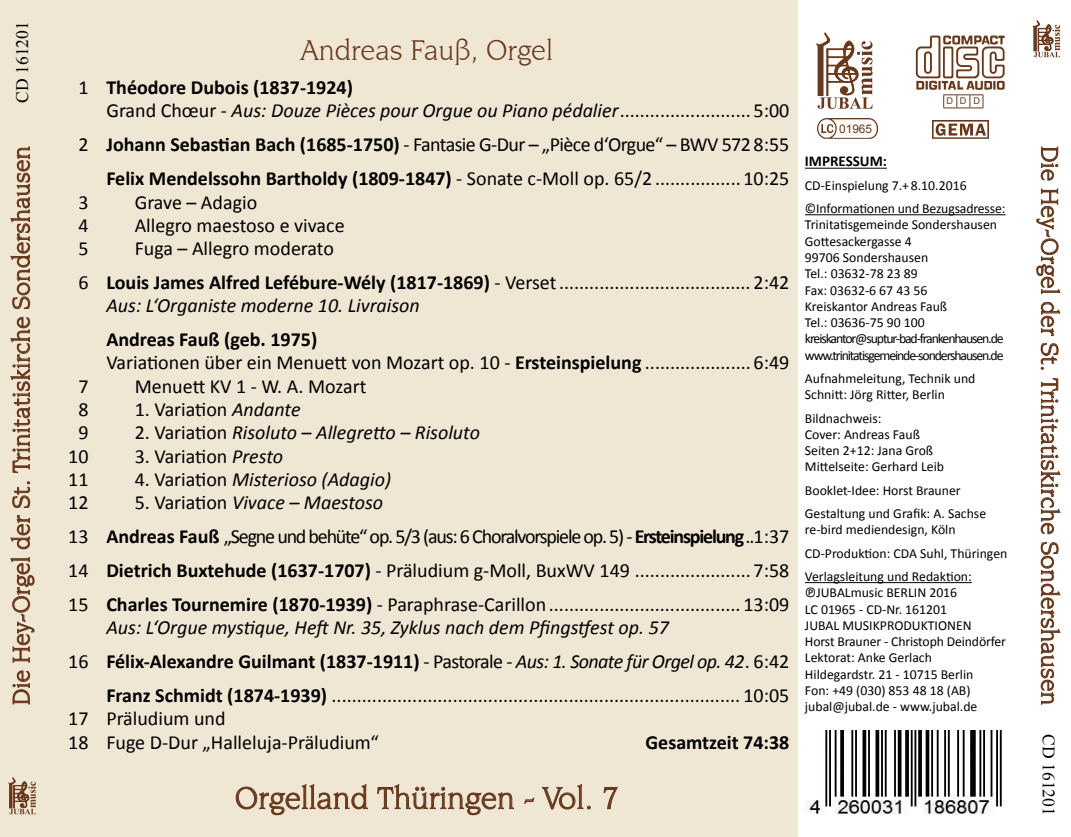
<style>
.page{position:relative;width:1071px;height:837px;background:#fff}
.page>*{position:absolute;margin:0;border:0;box-sizing:border-box;transform-origin:0 0}
.t1{font:32.5px "Novarese IT Cby BT";letter-spacing:.01em;color:#67381c}
.t2{font:30px "Novarese IT Cby BT";color:#67381c}
.t3{font:25px "Novarese IT Cby BT";letter-spacing:.01em;color:#67381c}
.t4{font:20px/34px "Calibri";color:#000}
.t5{font:italic 20px "Calibri";color:#000}
.t6{font:20px/34px "Calibri";letter-spacing:-.03em;color:#000;text-align:right}
.t7{font:700 20px "Calibri";color:#000}
.t8{font:17.5px "Times New Roman";color:#000}
.t9{font:700 15px "Calibri";color:#000}
.t10{font:13.75px/16.2px "Calibri";color:#000}
.t11{font:11.75px "Arial";color:#67381c}
.t12{font:9.25px "Arial";color:#67381c}
.s1{font-weight:700}
.s2{font-style:italic}
.s3{font-style:normal}
.s4{font-weight:400}
.s5{font-weight:400;font-style:italic}
</style>
<div class="page">
<div style="left:0;top:0;width:797px;height:836px;background:#f0e6d4"></div>
<svg style="left:1033px;top:21px;width:26px;height:36px"></svg>
<svg style="left:1040px;top:146px;width:18px;height:35px"></svg>
<svg style="left:1036px;top:188px;width:25px;height:106px"></svg>
<svg style="left:1040px;top:301px;width:21px;height:69px"></svg>
<svg style="left:1040px;top:378px;width:21px;height:327px"></svg>
<svg style="left:9px;top:777px;width:27px;height:37px"></svg>
<svg style="left:12px;top:670px;width:19px;height:35px"></svg>
<svg style="left:10px;top:557px;width:25px;height:106px"></svg>
<svg style="left:10px;top:481px;width:21px;height:68px"></svg>
<svg style="left:10px;top:146px;width:21px;height:327px"></svg>
<img style="left:805px;top:730px;width:200px;height:85px">
<svg style="left:816px;top:33px;width:56px;height:76px"></svg>
<img style="left:932px;top:120px;width:56px;height:19px">
<img style="left:817px;top:119px;width:60px;height:19px">
<svg style="left:915px;top:35px;width:89px;height:73px"></svg>
<hr style="left:804px;top:168px;width:82px;height:1px;background:#000">
<hr style="left:804px;top:214px;width:201px;height:1px;background:#000">
<hr style="left:804px;top:582px;width:167px;height:1px;background:#000">
<svg style="left:235px;top:784px;width:133px;height:31px"></svg>
<svg style="left:377px;top:784px;width:137px;height:31px"></svg>
<svg style="left:524px;top:797px;width:11px;height:6px"></svg>
<svg style="left:542px;top:784px;width:49px;height:26px"></svg>
<svg style="left:603px;top:787px;width:15px;height:22px"></svg>
<p class="t8" style="left:11px;top:102px;width:83px;rotate:-90deg">CD 161201</p>
<p class="t3" style="left:6px;top:704px;width:560px;rotate:-90deg">Die Hey-Orgel der St. Trinitatiskirche Sondershausen</p>
<h2 class="t2" style="left:300px;top:33px;width:254px">Andreas Fauß, Orgel</h2>
<p class="t4" style="left:106px;top:76px;width:684px;line-height:23.2px;text-indent:-28px">1 <span class="s1">Théodore Dubois (1837-1924)<br></span>Grand Chœur - <span class="s2">Aus: Douze Pièces pour Orgue ou Piano pédalier</span>.......................... 5:00</p>
<p class="t6" style="left:78px;top:128px;width:712px">2 <span class="s1">Johann Sebastian Bach (1685-1750)</span> - Fantasie G-Dur – „Pièce d‘Orgue“ – BWV 572 8:55<br><span class="s1">Felix Mendelssohn Bartholdy (1809-1847)</span> - Sonate c-Moll op. 65/2 ................. 10:25</p>
<p class="t4" style="left:78px;top:185px;width:12px">3</p>
<p class="t4" style="left:135px;top:185px;width:124px">Grave – Adagio</p>
<p class="t4" style="left:78px;top:208px;width:12px">4</p>
<p class="t4" style="left:135px;top:208px;width:211px">Allegro maestoso e vivace</p>
<p class="t4" style="left:78px;top:231px;width:12px">5</p>
<p class="t4" style="left:78px;top:231px;width:712px;text-indent:56px">Fuga – Allegro moderato<br>6 <span class="s1">Louis James Alfred Lefébure-Wély (1817-1869)</span> - Verset...................................... 2:42</p>
<p class="t5" style="left:106px;top:292px;width:315px">Aus: L‘Organiste moderne 10. Livraison</p>
<p class="t4" style="left:106px;top:328px;width:684px;line-height:23.2px"><span class="s1">Andreas Fauß (geb. 1975)<br></span>Variationen über ein Menuett von Mozart op. 10 - <span class="s1">Ersteinspielung</span> ..................... 6:49</p>
<p class="t4" style="left:78px;top:369px;width:12px">7</p>
<p class="t4" style="left:135px;top:369px;width:233px">Menuett KV 1 - W. A. Mozart</p>
<p class="t4" style="left:78px;top:392px;width:12px">8</p>
<p class="t4" style="left:135px;top:392px;width:167px">1. Variation <span class="s2">Andante</span></p>
<p class="t4" style="left:78px;top:415px;width:12px">9</p>
<p class="t5" style="left:135px;top:419px;width:346px"><span class="s3">2. Variation</span> Risoluto – Allegretto – Risoluto</p>
<p class="t4" style="left:68px;top:439px;width:22px">10</p>
<p class="t4" style="left:135px;top:439px;width:150px">3. Variation <span class="s2">Presto</span></p>
<p class="t4" style="left:68px;top:462px;width:22px">11</p>
<p class="t5" style="left:135px;top:465px;width:258px"><span class="s3">4. Variation</span> Misterioso (Adagio)</p>
<p class="t4" style="left:68px;top:485px;width:22px">12</p>
<p class="t4" style="left:68px;top:485px;width:722px;text-indent:66px">5. Variation <span class="s2">Vivace – Maestoso<br></span>13 <span class="s1">Andreas Fauß</span> „Segne und behüte“ op. 5/3 (aus: 6 Choralvorspiele op. 5) - <span class="s1">Ersteinspielung</span>..1:37<br>14 <span class="s1">Dietrich Buxtehude (1637-1707)</span> - Präludium g-Moll, BuxWV 149 ....................... 7:58<br>15 <span class="s1">Charles Tournemire (1870-1939)</span> - Paraphrase-Carillon ...................................... 13:09</p>
<p class="t5" style="left:106px;top:613px;width:564px">Aus: L‘Orgue mystique, Heft Nr. 35, Zyklus nach dem Pfingstfest op. 57</p>
<p class="t7" style="left:68px;top:648px;width:722px"><span class="s4">16</span> Félix-Alexandre Guilmant (1837-1911) <span class="s4">- Pastorale -</span> <span class="s5">Aus: 1. Sonate für Orgel op. 42</span><span class="s4">. 6:42</span></p>
<p class="t4" style="left:106px;top:678px;width:684px"><span class="s1">Franz Schmidt (1874-1939)</span> ................................................................................. 10:05</p>
<p class="t4" style="left:68px;top:706px;width:312px;line-height:23.2px">17 Präludium und<br>18 Fuge D-Dur „Halleluja-Präludium“</p>
<p class="t7" style="left:645px;top:728px;width:145px">Gesamtzeit 74:38</p>
<h1 class="t1" style="left:235px;top:778px;width:385px">Orgelland Thüringen - Vol. 7</h1>
<p class="t11" style="left:838px;top:121px;width:34px">01965</p>
<p class="t12" style="left:946px;top:95px;width:35px">DDD</p>
<p class="t9" style="left:804px;top:152px;width:83px">IMPRESSUM:</p>
<p class="t10" style="left:804px;top:174px;width:202px;line-height:23.2px">CD-Einspielung 7.+ 8.10.2016 ©Informationen und Bezugsadresse:</p>
<p class="t10" style="left:804px;top:217px;width:200px">Trinitatisgemeinde Sondershausen<br>Gottesackergasse 4<br>99706 Sondershausen<br>Tel.: 03632-78 23 89<br>Fax: 03632-6 67 43 56<br>Kreiskantor Andreas Fauß<br>Tel.: 03636-75 90 100 kreiskantor@suptur-bad-frankenhausen.de www.trinitatisgemeinde-sondershausen.de</p>
<p class="t10" style="left:804px;top:370px;width:172px">Aufnahmeleitung, Technik und<br>Schnitt: Jörg Ritter, Berlin</p>
<p class="t10" style="left:804px;top:410px;width:140px">Bildnachweis:<br>Cover: Andreas Fauß<br>Seiten 2+12: Jana Groß<br>Mittelseite: Gerhard Leib</p>
<p class="t10" style="left:804px;top:478px;width:183px;line-height:23.2px">Booklet-Idee: Horst Brauner<br>Gestaltung und Grafik: A. Sachse</p>
<p class="t10" style="left:804px;top:518px;width:204px;line-height:23.2px">re-bird mediendesign, Köln<br>CD-Produktion: CDA Suhl, Thüringen<br>Verlagsleitung und Redaktion:</p>
<p class="t10" style="left:804px;top:584px;width:202px">℗JUBALmusic BERLIN 2016<br>LC 01965 - CD-Nr. 161201<br>JUBAL MUSIKPRODUKTIONEN<br>Horst Brauner - Christoph Deindörfer<br>Lektorat: Anke Gerlach<br>Hildegardstr. 21 - 10715 Berlin<br>Fon: +49 (030) 853 48 18 (AB) jubal@jubal.de - www.jubal.de</p>
<p class="t3" style="left:1064px;top:146px;width:560px;rotate:90deg">Die Hey-Orgel der St. Trinitatiskirche Sondershausen</p>
<p class="t8" style="left:1060px;top:734px;width:83px;rotate:90deg">CD 161201</p>
</div>
